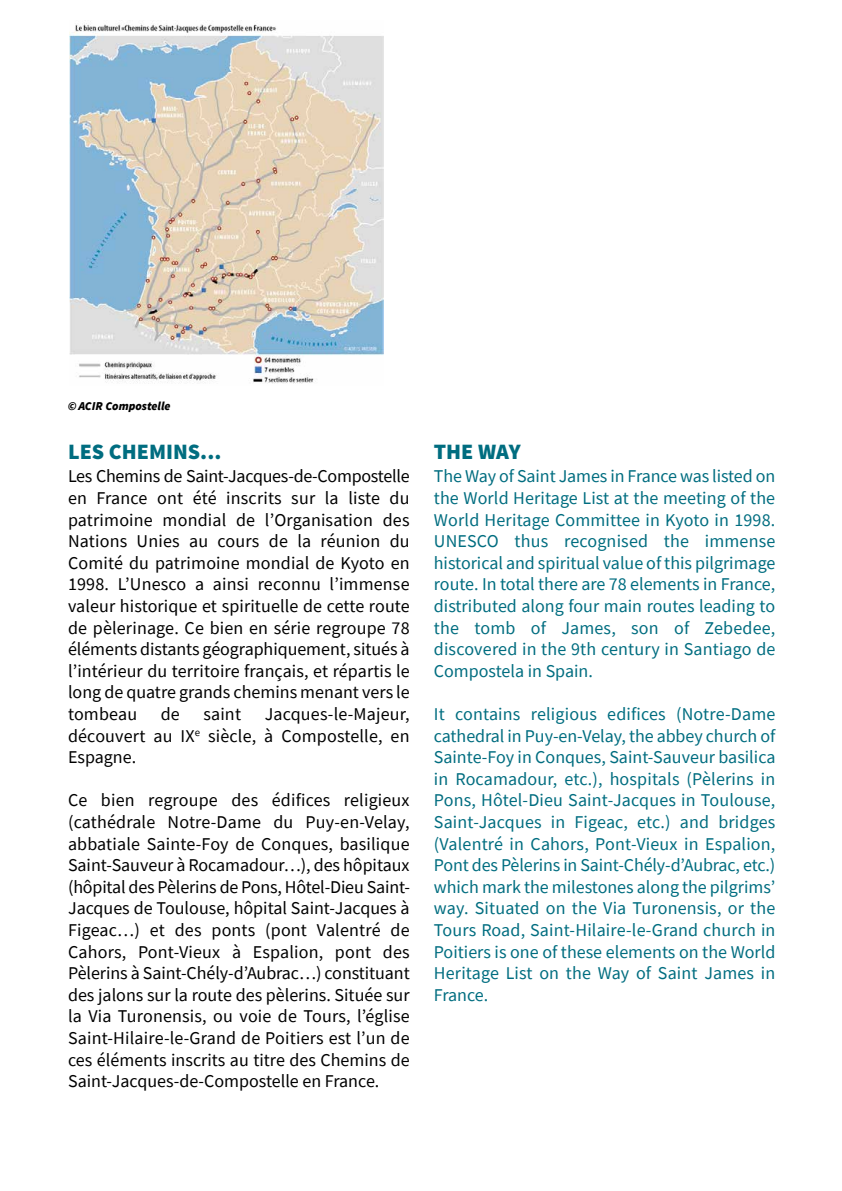
<style>
.page{position:relative;width:842px;height:1191px;background:#fff}
.page>*{position:absolute;margin:0;border:0;box-sizing:border-box;transform-origin:0 0}
.t1{font:900 22px "Source Sans Pro";color:#006d80}
.t2{font:18px/21.6px "Source Sans Pro";color:#000;text-align:justify}
.t3{font:18px/21.6px "Source Sans Pro";letter-spacing:.01em;color:#006d80;text-align:justify}
.t4{font:italic 900 12px "Source Sans Pro";color:#000}
</style>
<div class="page">
<img style="left:70px;top:21px;width:314px;height:363px">
<p class="t4" style="left:68px;top:397px;width:104px">© ACIR Compostelle</p>
<p class="t1" style="left:68px;top:437px;width:155px">LES CHEMINS...</p>
<p class="t2" style="left:68px;top:465px;width:343px">Les Chemins de Saint-Jacques-de-Compostelle en France ont été inscrits sur la liste du patrimoine mondial de l’Organisation des Nations Unies au cours de la réunion du Comité du patrimoine mondial de Kyoto en 1998. L’Unesco a ainsi reconnu l’immense valeur historique et spirituelle de cette route de pèlerinage. Ce bien en série regroupe 78 éléments distants géographiquement, situés à l’intérieur du territoire français, et répartis le long de quatre grands chemins menant vers le tombeau</p>
<p class="t2" style="left:68px;top:703px;width:343px;text-indent:197px">Jacques-le-Majeur, découvert au IX<sup>e</sup> siècle, à Compostelle, en Espagne.</p>
<p class="t2" style="left:68px;top:789px;width:344px">Ce bien regroupe des édifices religieux (cathédrale Notre-Dame du Puy-en-Velay, abbatiale Sainte-Foy de Conques, basilique Saint-Sauveur à Rocamadour…), des hôpitaux (hôpital des Pèlerins de Pons, Hôtel-Dieu Saint-Jacques de Toulouse, hôpital Saint-Jacques à Figeac…) et des ponts (pont Valentré de Cahors, Pont-Vieux à Espalion, pont des Pèlerins à Saint-Chély-d’Aubrac…) constituant des jalons sur la route des pèlerins. Située sur la Via Turonensis, ou voie de Tours, l’église Saint-Hilaire-le-Grand de Poitiers est l’un de ces éléments inscrits au titre des Chemins de Saint-Jacques-de-Compostelle en France.</p>
<p class="t2" style="left:161px;top:703px;width:21px">de</p>
<p class="t2" style="left:203px;top:703px;width:39px">saint</p>
<p class="t1" style="left:434px;top:437px;width:88px">THE WAY</p>
<p class="t3" style="left:434px;top:465px;width:343px">The Way of Saint James in France was listed on the World Heritage List at the meeting of the World Heritage Committee in Kyoto in 1998.<br>UNESCO thus recognised the immense historical and spiritual value of this pilgrimage route. In total there are 78 elements in France, distributed along four main routes leading to the tomb of James, son of Zebedee, discovered in the 9th century in Santiago de Compostela in Spain.</p>
<p class="t3" style="left:434px;top:703px;width:343px">It contains religious edifices (Notre-Dame cathedral in Puy-en-Velay, the abbey church of Sainte-Foy in Conques, Saint-Sauveur basilica in Rocamadour, etc.), hospitals (Pèlerins in Pons, Hôtel-Dieu Saint-Jacques in Toulouse, Saint-Jacques in Figeac, etc.) and bridges (Valentré in Cahors, Pont-Vieux in Espalion, Pont des Pèlerins in Saint-Chély-d’Aubrac, etc.) which mark the milestones along the pilgrims’ way. Situated on the Via Turonensis, or the Tours Road, Saint-Hilaire-le-Grand church in Poitiers is one of these elements on the World Heritage List on the Way of Saint James in France.</p>
</div>
